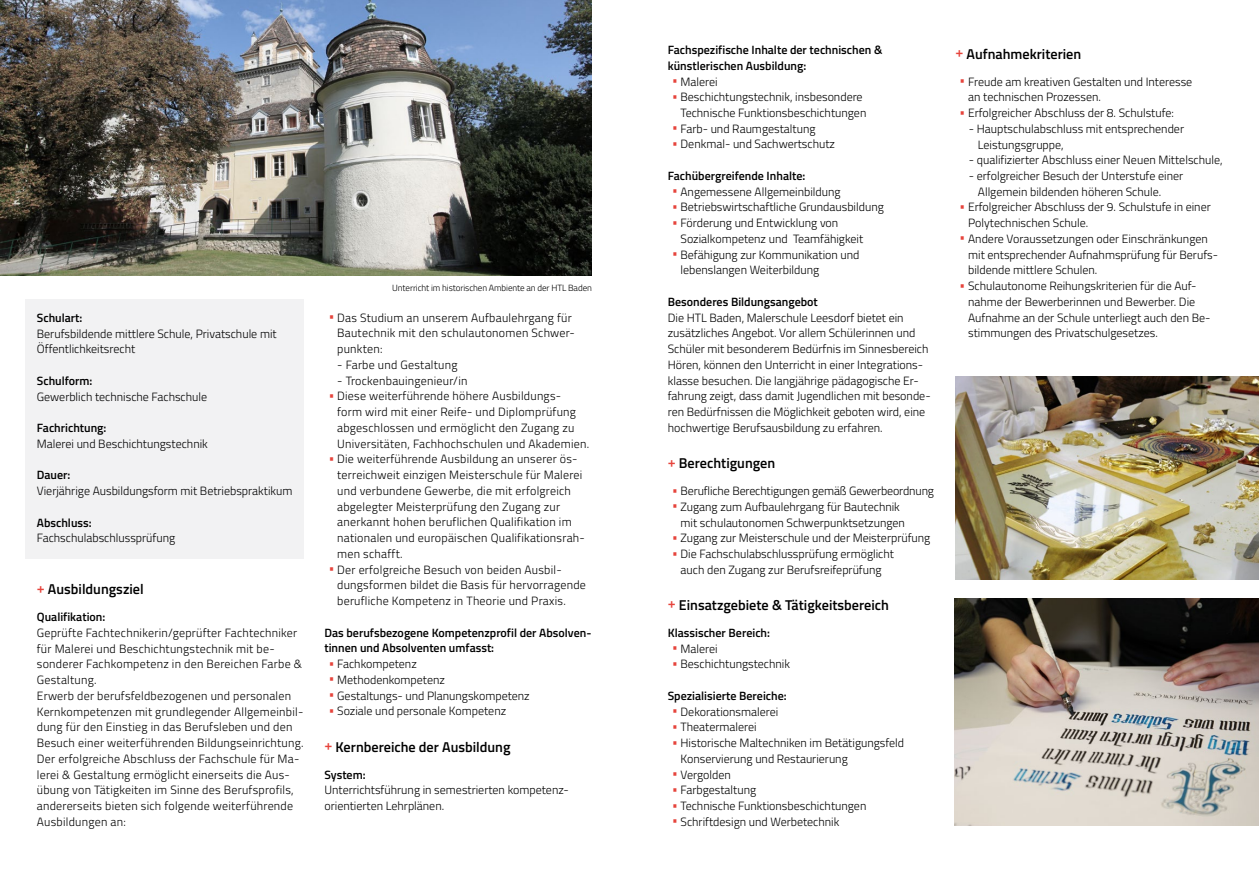
<style>
.page{position:relative;width:1259px;height:893px;background:#fff}
.page>*{position:absolute;margin:0;border:0;box-sizing:border-box;transform-origin:0 0}
.t1{font:600 14.25px "Titillium Web";color:#000}
.t2{font:300 12px/15.8px "Titillium Web";color:#000}
.t3{font:300 12px/15.8px "Titillium Web";letter-spacing:.02em;color:#000}
.t4{font:600 12px/15.8px "Titillium Web";color:#000}
.t5{font:300 9px "Titillium Web";letter-spacing:-.01em;color:#000}
.s1{color:#e6443c}
</style>
<div class="page">
<div style="left:26px;top:300px;width:278px;height:259px;background:#f2f2f3"></div>
<img style="left:955px;top:376px;width:304px;height:203px">
<img style="left:954px;top:598px;width:305px;height:228px">
<img style="left:0;top:0;width:592px;height:275px">
<p class="t4" style="left:37px;top:309px;width:47px">Schulart:</p>
<p class="t2" style="left:37px;top:325px;width:241px">Berufsbildende mittlere Schule, Privatschule mit<br>Öffentlichkeitsrecht</p>
<p class="t4" style="left:37px;top:372px;width:57px">Schulform:</p>
<p class="t2" style="left:37px;top:388px;width:172px">Gewerblich technische Fachschule</p>
<p class="t4" style="left:37px;top:419px;width:71px">Fachrichtung:</p>
<p class="t2" style="left:37px;top:435px;width:172px">Malerei und Beschichtungstechnik</p>
<p class="t4" style="left:37px;top:467px;width:35px">Dauer:</p>
<p class="t2" style="left:37px;top:482px;width:257px">Vierjährige Ausbildungsform mit Betriebspraktikum</p>
<p class="t4" style="left:37px;top:514px;width:56px">Abschluss:</p>
<p class="t2" style="left:37px;top:530px;width:140px">Fachschulabschlussprüfung</p>
<p class="t1" style="left:37px;top:578px;width:108px"><span class="s1">+</span> Ausbildungsziel</p>
<p class="t4" style="left:37px;top:608px;width:70px">Qualifikation:</p>
<p class="t3" style="left:37px;top:624px;width:268px">Geprüfte Fachtechnikerin/geprüfter Fachtechniker für Malerei und Beschichtungstechnik mit be&shy;sonderer Fachkompetenz in den Bereichen Farbe &amp; Gestaltung.<br>Erwerb der berufsfeldbezogenen und personalen Kernkompetenzen mit grundlegender Allgemeinbil&shy;dung für den Einstieg in das Berufsleben und den Besuch einer weiterführenden Bildungseinrichtung.<br>Der erfolgreiche Abschluss der Fachschule für Ma&shy;lerei &amp; Gestaltung ermöglicht einerseits die Aus&shy;übung von Tätigkeiten im Sinne des Berufsprofils, andererseits bieten sich folgende weiterführende Ausbildungen an:</p>
<p class="t5" style="left:392px;top:281px;width:201px">Unterricht im historischen Ambiente an der HTL Baden</p>
<p class="t3" style="left:337px;top:309px;width:239px;text-indent:-9px"><span class="s1">•</span> Das Studium an unserem Aufbaulehrgang für<br>Bautechnik mit den schulautonomen Schwer&shy;punkten:</p>
<p class="t3" style="left:337px;top:356px;width:122px">- Farbe und Gestaltung</p>
<p class="t3" style="left:337px;top:372px;width:132px">- Trockenbauingenieur/in</p>
<p class="t3" style="left:337px;top:388px;width:253px;text-indent:-9px"><span class="s1">•</span> Diese weiterführende höhere Ausbildungs-<br>form wird mit einer Reife- und Diplomprüfung abgeschlossen und ermöglicht den Zugang zu Universitäten, Fachhochschulen und Akademien.</p>
<p class="t3" style="left:337px;top:451px;width:249px;text-indent:-9px"><span class="s1">•</span> Die weiterführende Ausbildung an unserer ös&shy;terreichweit einzigen Meisterschule für Malerei und verbundene Gewerbe, die mit erfolgreich abgelegter Meisterprüfung den Zugang zur anerkannt hohen beruflichen Qualifikation im nationalen und europäischen Qualifikationsrah&shy;men schafft.</p>
<p class="t3" style="left:337px;top:561px;width:250px;text-indent:-9px"><span class="s1">•</span> Der erfolgreiche Besuch von beiden Ausbil&shy;dungsformen bildet die Basis für hervorragende berufliche Kompetenz in Theorie und Praxis.</p>
<p class="t4" style="left:324px;top:624px;width:268px">Das berufsbezogene Kompetenzprofil der Absolven&shy;tinnen und Absolventen umfasst:</p>
<p class="t2" style="left:329px;top:655px;width:90px"><span class="s1">•</span> Fachkompetenz</p>
<p class="t2" style="left:329px;top:671px;width:118px"><span class="s1">•</span> Methodenkompetenz</p>
<p class="t2" style="left:329px;top:687px;width:202px"><span class="s1">•</span> Gestaltungs- und Planungskompetenz</p>
<p class="t2" style="left:329px;top:703px;width:179px"><span class="s1">•</span> Soziale und personale Kompetenz</p>
<p class="t1" style="left:324px;top:736px;width:187px"><span class="s1">+</span> Kernbereiche der Ausbildung</p>
<p class="t4" style="left:324px;top:766px;width:43px">System:</p>
<p class="t2" style="left:324px;top:782px;width:246px">Unterrichtsführung in semestrierten kompetenz&shy;orientierten Lehrplänen.</p>
<p class="t4" style="left:668px;top:41px;width:216px">Fachspezifische Inhalte der technischen &amp; künstlerischen Ausbildung:</p>
<p class="t2" style="left:672px;top:73px;width:47px"><span class="s1">•</span> Malerei</p>
<p class="t2" style="left:680px;top:89px;width:187px;text-indent:-9px"><span class="s1">•</span> Beschichtungstechnik, insbesondere<br>Technische Funktionsbeschichtungen</p>
<p class="t2" style="left:672px;top:120px;width:145px"><span class="s1">•</span> Farb- und Raumgestaltung</p>
<p class="t2" style="left:672px;top:136px;width:165px"><span class="s1">•</span> Denkmal- und Sachwertschutz</p>
<p class="t4" style="left:668px;top:167px;width:139px">Fachübergreifende Inhalte:</p>
<p class="t2" style="left:672px;top:183px;width:170px"><span class="s1">•</span> Angemessene Allgemeinbildung</p>
<p class="t2" style="left:672px;top:199px;width:213px"><span class="s1">•</span> Betriebswirtschaftliche Grundausbildung</p>
<p class="t2" style="left:680px;top:215px;width:184px;text-indent:-9px"><span class="s1">•</span> Förderung und Entwicklung von<br>Sozialkompetenz und Teamfähigkeit</p>
<p class="t2" style="left:680px;top:246px;width:180px;text-indent:-9px"><span class="s1">•</span> Befähigung zur Kommunikation und lebenslangen Weiterbildung</p>
<p class="t4" style="left:668px;top:293px;width:152px">Besonderes Bildungsangebot</p>
<p class="t2" style="left:668px;top:309px;width:264px">Die HTL Baden, Malerschule Leesdorf bietet ein zusätzliches Angebot. Vor allem Schülerinnen und Schüler mit besonderem Bedürfnis im Sinnesbereich Hören, können den Unterricht in einer Integrations&shy;klasse besuchen. Die langjährige pädagogische Er&shy;fahrung zeigt, dass damit Jugendlichen mit besonde&shy;ren Bedürfnissen die Möglichkeit geboten wird, eine hochwertige Berufsausbildung zu erfahren.</p>
<p class="t1" style="left:668px;top:452px;width:109px"><span class="s1">+</span> Berechtigungen</p>
<p class="t2" style="left:672px;top:482px;width:263px"><span class="s1">•</span> Berufliche Berechtigungen gemäß Gewerbeordnung</p>
<p class="t2" style="left:680px;top:498px;width:226px;text-indent:-9px"><span class="s1">•</span> Zugang zum Aufbaulehrgang für Bautechnik mit schulautonomen Schwerpunktsetzungen</p>
<p class="t2" style="left:672px;top:530px;width:260px"><span class="s1">•</span> Zugang zur Meisterschule und der Meisterprüfung</p>
<p class="t2" style="left:672px;top:545px;width:223px;text-align:center"><span class="s1">•</span> Die Fachschulabschlussprüfung ermöglicht auch den Zugang zur Berufsreifeprüfung</p>
<p class="t1" style="left:668px;top:594px;width:223px"><span class="s1">+</span> Einsatzgebiete &amp; Tätigkeitsbereich</p>
<p class="t4" style="left:668px;top:624px;width:104px">Klassischer Bereich:</p>
<p class="t2" style="left:672px;top:640px;width:47px"><span class="s1">•</span> Malerei</p>
<p class="t2" style="left:672px;top:656px;width:120px"><span class="s1">•</span> Beschichtungstechnik</p>
<p class="t4" style="left:668px;top:687px;width:120px">Spezialisierte Bereiche:</p>
<p class="t2" style="left:672px;top:703px;width:108px"><span class="s1">•</span> Dekorationsmalerei</p>
<p class="t2" style="left:672px;top:719px;width:86px"><span class="s1">•</span> Theatermalerei</p>
<p class="t2" style="left:680px;top:734px;width:225px;text-indent:-9px"><span class="s1">•</span> Historische Maltechniken im Betätigungsfeld<br>Konservierung und Restaurierung</p>
<p class="t2" style="left:672px;top:766px;width:60px"><span class="s1">•</span> Vergolden</p>
<p class="t2" style="left:672px;top:782px;width:86px"><span class="s1">•</span> Farbgestaltung</p>
<p class="t2" style="left:672px;top:797px;width:196px"><span class="s1">•</span> Technische Funktionsbeschichtungen</p>
<p class="t2" style="left:672px;top:813px;width:169px"><span class="s1">•</span> Schriftdesign und Werbetechnik</p>
<p class="t1" style="left:955px;top:43px;width:127px"><span class="s1">+</span> Aufnahmekriterien</p>
<p class="t2" style="left:968px;top:73px;width:226px;text-indent:-9px"><span class="s1">•</span> Freude am kreativen Gestalten und Interesse an technischen Prozessen.</p>
<p class="t2" style="left:959px;top:104px;width:216px"><span class="s1">•</span> Erfolgreicher Abschluss der 8. Schulstufe:</p>
<p class="t2" style="left:978px;top:120px;width:208px;text-indent:-9px">- Hauptschulabschluss mit entsprechender<br>Leistungsgruppe,</p>
<p class="t2" style="left:969px;top:152px;width:255px">- qualifizierter Abschluss einer Neuen Mittelschule,</p>
<p class="t2" style="left:978px;top:167px;width:207px;text-indent:-9px">- erfolgreicher Besuch der Unterstufe einer<br>Allgemein bildenden höheren Schule.</p>
<p class="t2" style="left:968px;top:199px;width:244px;text-indent:-9px"><span class="s1">•</span> Erfolgreicher Abschluss der 9. Schulstufe in einer<br>Polytechnischen Schule.</p>
<p class="t2" style="left:968px;top:230px;width:251px;text-indent:-9px"><span class="s1">•</span> Andere Voraussetzungen oder Einschränkungen mit entsprechender Aufnahmsprüfung für Berufs&shy;bildende mittlere Schulen.</p>
<p class="t2" style="left:968px;top:278px;width:244px;text-indent:-9px"><span class="s1">•</span> Schulautonome Reihungskriterien für die Auf&shy;nahme der Bewerberinnen und Bewerber. Die Aufnahme an der Schule unterliegt auch den Be&shy;stimmungen des Privatschulgesetzes.</p>
</div>
